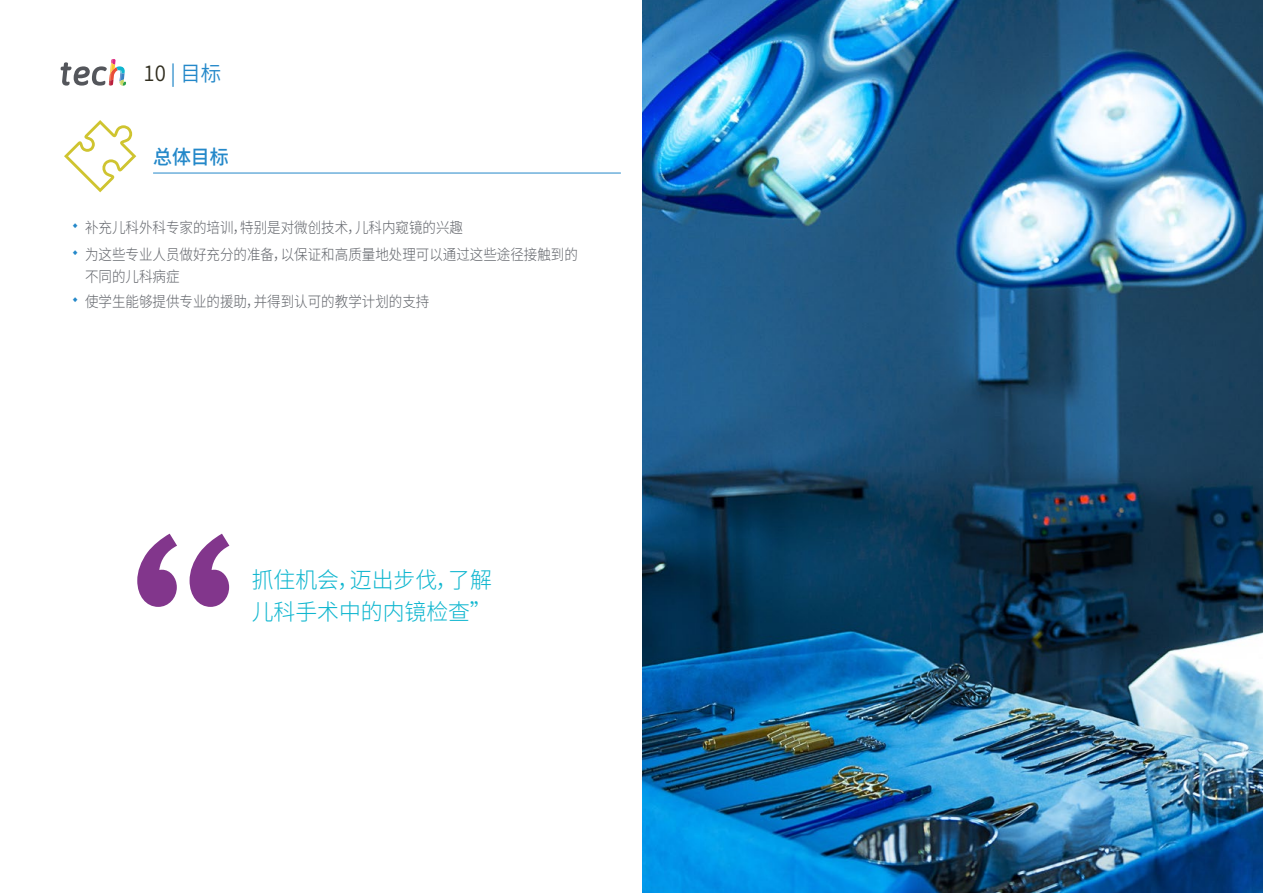
<style>
.page{position:relative;width:1263px;height:893px;background:#fff}
.page>*{position:absolute;margin:0;border:0;box-sizing:border-box;transform-origin:0 0}
.t1{font:300 22.5px/31.5px "Source Han Sans CN";color:#0fb6cf}
.t2{font:21px "Source Han Sans CN";color:#2488c9}
.t3{font:500 19.5px "Source Han Sans CN";color:#2488c9}
.t4{font:300 15px/26.7px "Source Han Sans CN";color:#61646a;scale:.9 1}
.s1{color:#312e20}
</style>
<div class="page">
<hr style="left:153px;top:173px;width:468px;height:1px;background:#2488c9">
<svg style="left:64px;top:120px;width:72px;height:72px"></svg>
<img style="left:642px;top:0;width:621px;height:893px">
<svg style="left:61px;top:59px;width:65px;height:27px"></svg>
<svg style="left:137px;top:534px;width:92px;height:73px"></svg>
<h2 class="t2" style="left:144px;top:61px;width:79px"><span class="s1">10</span> | 目标</h2>
<h3 class="t3" style="left:153px;top:146px;width:77px">总体目标</h3>
<p class="t4" style="left:85px;top:215px;width:549px">补充儿科外科专家的培训，特别是对微创技术，儿科内窥镜的兴趣<br>为这些专业人员做好充分的准备，以保证和高质量地处理可以通过这些途径接触到的</p>
<p class="t4" style="left:85px;top:265px;width:384px;line-height:24.6px">不同的儿科病症<br>使学生能够提供专业的援助，并得到认可的教学计划的支持</p>
<h1 class="t1" style="left:252px;top:565px;width:242px">抓住机会，迈出步伐，了解儿科手术中的内镜检查”</h1>
</div>
